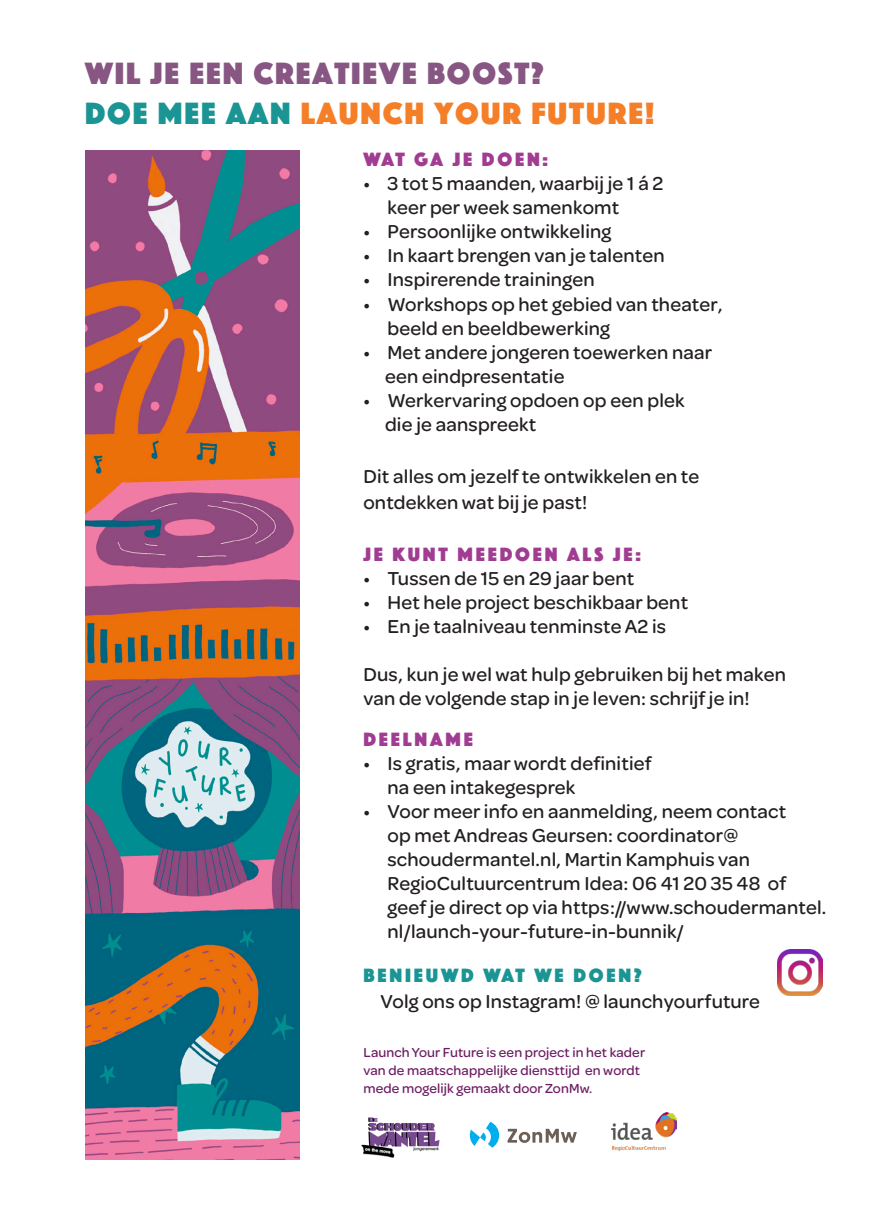
<style>
.page{position:relative;width:874px;height:1225px;background:#fff}
.page>*{position:absolute;margin:0;border:0;box-sizing:border-box;transform-origin:0 0}
.Plat{font:32px "Phosphate Solid";letter-spacing:.06em;color:#f47f28}
.Plat-2{font:32px "Phosphate Solid";letter-spacing:.06em;color:#875683}
.Plat-3{font:500 20px/24px "Omnes";letter-spacing:.01em;color:#231f20}
.Kop_1{font:20px "Phosphate Solid";letter-spacing:.14em;color:#a13c93}
.Plat-4{font:20px "Phosphate Solid";letter-spacing:.14em;color:#a13c93}
.Plat-5{font:20px "Phosphate Solid";letter-spacing:.14em;color:#1a9594}
.Plat-6{font:500 14px/18px "Omnes";letter-spacing:.01em;color:#6d1c63}
.s1{color:#1a9594}
</style>
<div class="page">
<img style="left:777px;top:950px;width:45px;height:45px">
<svg style="left:507px;top:1128px;width:69px;height:14px"></svg>
<svg style="left:469px;top:1121px;width:30px;height:26px"></svg>
<img style="left:361px;top:1117px;width:79px;height:41px">
<img style="left:611px;top:1112px;width:65px;height:38px">
<img style="left:85px;top:150px;width:214px;height:1010px">
<p class="Plat-2" style="left:85px;top:51px;width:460px">WIL JE EEN CREATIEVE BOOST?</p>
<p class="Plat" style="left:85px;top:91px;width:570px"><span class="s1">DOE MEE AAN</span> LAUNCH YOUR FUTURE!</p>
<p class="Kop_1" style="left:363px;top:145px;width:186px">WAT GA JE DOEN:</p>
<p class="Plat-3" style="left:387px;top:170px;width:277px;text-indent:-24px">• 3 tot 5 maanden, waarbij je 1 á 2 keer per week samenkomt</p>
<p class="Plat-3" style="left:363px;top:218px;width:249px">• Persoonlijke ontwikkeling</p>
<p class="Plat-3" style="left:363px;top:242px;width:303px">• In kaart brengen van je talenten</p>
<p class="Plat-3" style="left:363px;top:266px;width:232px">• Inspirerende trainingen</p>
<p class="Plat-3" style="left:387px;top:290px;width:336px;text-indent:-24px">• Workshops op het gebied van theater, beeld en beeldbewerking</p>
<p class="Plat-3" style="left:363px;top:338px;width:350px">• Met andere jongeren toewerken naar</p>
<p class="Plat-3" style="left:385px;top:362px;width:181px">een eindpresentatie</p>
<p class="Plat-3" style="left:363px;top:386px;width:322px">• Werkervaring opdoen op een plek</p>
<p class="Plat-3" style="left:385px;top:410px;width:152px">die je aanspreekt</p>
<p class="Plat-3" style="left:363px;top:462px;width:337px">Dit alles om jezelf te ontwikkelen en te</p>
<p class="Plat-3" style="left:363px;top:488px;width:225px">ontdekken wat bij je past!</p>
<p class="Plat-4" style="left:363px;top:539px;width:279px">JE KUNT MEEDOEN ALS JE:</p>
<p class="Plat-3" style="left:363px;top:564px;width:272px">• Tussen de 15 en 29 jaar bent</p>
<p class="Plat-3" style="left:363px;top:588px;width:326px">• Het hele project beschikbaar bent</p>
<p class="Plat-3" style="left:363px;top:612px;width:304px">• En je taalniveau tenminste A2 is</p>
<p class="Plat-3" style="left:363px;top:660px;width:424px">Dus, kun je wel wat hulp gebruiken bij het maken van de volgende stap in je leven: schrijf je in!</p>
<p class="Kop_1" style="left:363px;top:725px;width:111px">DEELNAME</p>
<p class="Plat-3" style="left:387px;top:750px;width:266px;text-indent:-24px">• Is gratis, maar wordt definitief na een intakegesprek</p>
<p class="Plat-3" style="left:387px;top:798px;width:440px;text-indent:-24px">• Voor meer info en aanmelding, neem contact<br>op met Andreas Geursen: coordinator@ schoudermantel.nl, Martin Kamphuis van RegioCultuurcentrum Idea: 06 41 20 35 48 of geef je direct op via https://www.schoudermantel. nl/launch-your-future-in-bunnik/</p>
<p class="Plat-5" style="left:363px;top:961px;width:280px">BENIEUWD WAT WE DOEN?</p>
<p class="Plat-3" style="left:380px;top:988px;width:380px">Volg ons op Instagram! @ launchyourfuture</p>
<p class="Plat-6" style="left:363px;top:1042px;width:283px">Launch Your Future is een project in het kader van de maatschappelijke diensttijd en wordt mede mogelijk gemaakt door ZonMw.</p>
</div>
